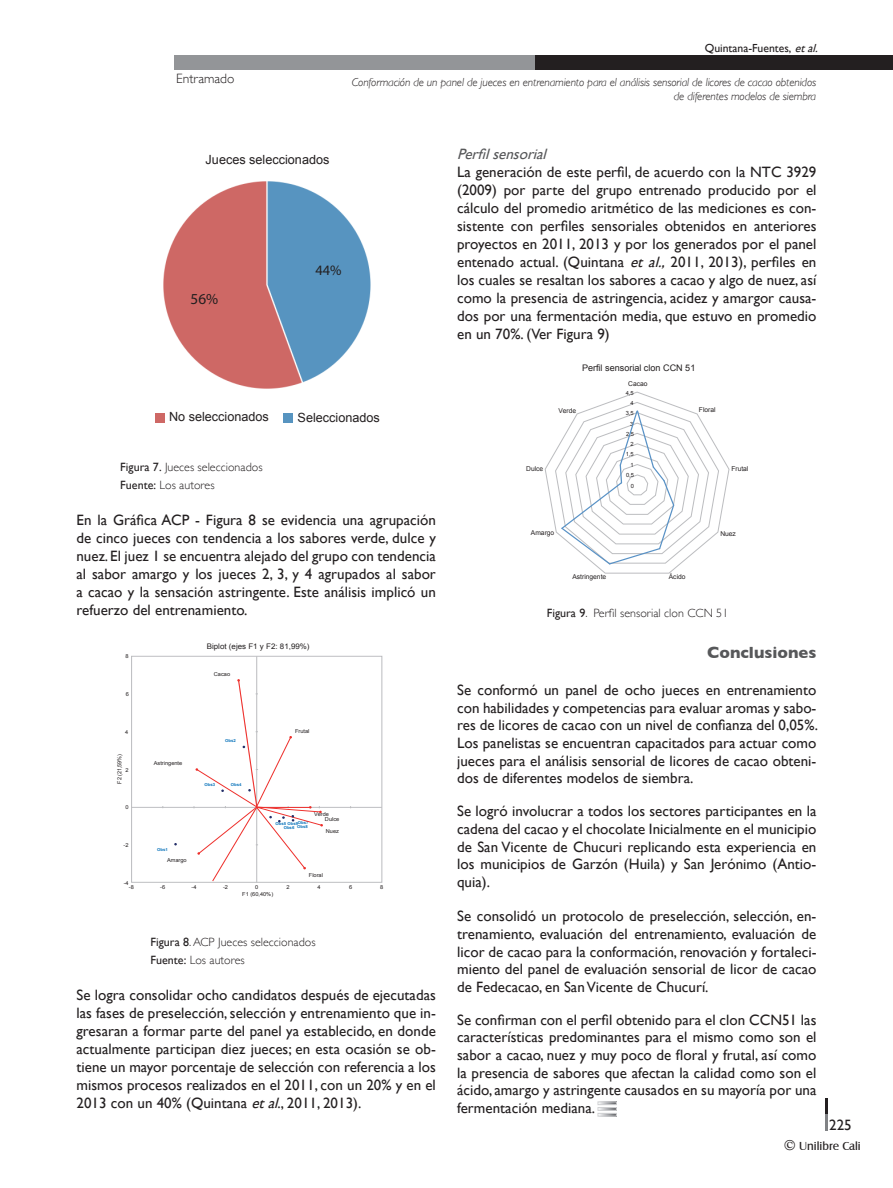
<style>
.page{position:relative;width:893px;height:1188px;background:#fff}
.page>*{position:absolute;margin:0;border:0;box-sizing:border-box;transform-origin:0 0}
.t1{font:700 16.5px "Gill Sans";color:#57585a}
.t2{font:15.3px "Myriad Pro";color:#231f20}
.t3{font:15px/18px "Gill Sans";color:#231f20;text-align:justify}
.t4{font:italic 15px "Gill Sans";color:#57585a}
.t5{font:14.4px "Myriad Pro";color:#231f20}
.t6{font:300 13.5px "Gill Sans";color:#231f20}
.t7{font:12.6px "Arial";color:#231f20}
.t8{font:300 12px/18px "Gill Sans";color:#231f20}
.t9{font:12px "Castle T";color:#231f20}
.t10{font:italic 300 11.7px/14.1px "Gill Sans";letter-spacing:-.01em;color:#231f20;text-align:right}
.t11{font:11.7px "Gill Sans";color:#231f20}
.t12{font:9px "Arial";color:#231f20}
.t13{font:7.65px "Arial";color:#231f20;scale:1.04 1}
.t14{font:6.6px "Arial";color:#231f20}
.t15{font:5.7px/10.4px "Arial";color:#231f20;text-align:right}
.t16{font:5.7px "Arial";color:#231f20;scale:.95 1}
.t17{font:5.4px/4.5px "Arial";color:#231f20;scale:1.04 1}
.t18{font:700 4.05px/3.3px "Arial";color:#0b74bb;scale:1.05 1}
.s1{font-style:italic}
.s2{font-weight:400}
.s3{font-family:"Goudy Old Style T";font-weight:700;font-size:15px}
</style>
<div class="page">
<div style="left:174px;top:55px;width:361px;height:15px;background:#939598"></div>
<div style="left:535px;top:55px;width:358px;height:15px;background:#231f20"></div>
<svg style="left:825px;top:1099px;width:2px;height:31px"></svg>
<svg style="left:545px;top:392px;width:184px;height:182px"></svg>
<img style="left:163px;top:181px;width:208px;height:208px">
<div style="left:155px;top:413px;width:10px;height:10px;background:#ce6865"></div>
<div style="left:283px;top:413px;width:10px;height:10px;background:#5794c0"></div>
<hr style="left:131px;top:807px;width:251px;height:1px;background:#bcbdc0">
<div style="left:131px;top:656px;width:251px;height:227px;border:1px solid #bcbdc0"></div>
<hr style="left:256px;top:656px;width:1px;height:227px;background:#bcbdc0">
<svg style="left:194px;top:679px;width:129px;height:203px"></svg>
<hr style="left:256px;top:807px;width:54px;height:1px;background:#ee302c">
<div style="left:598px;top:1102px;width:18px;height:3px;border:1px solid #d1d2d4"></div>
<div style="left:598px;top:1107px;width:18px;height:3px;border:1px solid #d1d2d4"></div>
<div style="left:598px;top:1113px;width:18px;height:3px;border:1px solid #d1d2d4"></div>
<p class="t6" style="left:176px;top:68px;width:60px">Entramado</p>
<p class="t11" style="left:705px;top:41px;width:118px">Quintana-Fuentes, <span class="s1">etal.</span></p>
<p class="t10" style="left:352px;top:75px;width:466px">Conformación de un panel de jueces en entrenamiento para el análisis sensorial de licores de cacao obtenidos de diferentes modelos de siembra</p>
<p class="t7" style="left:206px;top:151px;width:125px">Jueces seleccionados</p>
<p class="t2" style="left:191px;top:289px;width:29px">56%</p>
<p class="t5" style="left:315px;top:261px;width:28px">44%</p>
<p class="t7" style="left:169px;top:409px;width:101px">No seleccionados</p>
<p class="t7" style="left:298px;top:409px;width:84px">Seleccionados</p>
<p class="t8" style="left:120px;top:457px;width:144px"><span class="s2">Figura 7.</span> Jueces seleccionados<br><span class="s2">Fuente:</span> Los autores</p>
<p class="t3" style="left:77px;top:510px;width:361px">En la Gráfica ACP - Figura 8 se evidencia una agrupación de cinco jueces con tendencia a los sabores verde, dulce y nuez. El juez 1 se encuentra alejado del grupo con tendencia al sabor amargo y los jueces 2, 3, y 4 agrupados al sabor a cacao y la sensación astringente. Este análisis implicó un refuerzo del entrenamiento.</p>
<p class="t17" style="left:125px;top:654px;width:5px">8</p>
<p class="t17" style="left:126px;top:692px;width:5px">6</p>
<p class="t17" style="left:125px;top:730px;width:5px">4</p>
<p class="t16" style="left:116px;top:784px;width:33px;rotate:-90deg">F2 (21,59%)</p>
<p class="t17" style="left:125px;top:767px;width:5px">2</p>
<p class="t17" style="left:125px;top:805px;width:5px">0</p>
<p class="t17" style="left:124px;top:843px;width:6px">-2</p>
<p class="t13" style="left:207px;top:641px;width:100px">Biplot (ejes F1 y F2: 81,99%)</p>
<p class="t17" style="left:214px;top:672px;width:17px">Cacao</p>
<p class="t17" style="left:154px;top:761px;width:29px">Astringente</p>
<p class="t18" style="left:225px;top:739px;width:12px">Obs2</p>
<p class="t18" style="left:204px;top:783px;width:12px">Obs3</p>
<p class="t18" style="left:231px;top:783px;width:12px">Obs4</p>
<p class="t18" style="left:157px;top:849px;width:12px">Obs1</p>
<p class="t17" style="left:167px;top:858px;width:20px">Amargo</p>
<p class="t17" style="left:295px;top:729px;width:15px">Frutal</p>
<p class="t17" style="left:325px;top:812px;width:15px;text-indent:-11px">Verde<br>Dulce</p>
<p class="t17" style="left:326px;top:829px;width:14px">Nuez</p>
<p class="t17" style="left:309px;top:873px;width:15px">Floral</p>
<p class="t18" style="left:275px;top:822px;width:12px">Obs5</p>
<p class="t18" style="left:298px;top:821px;width:12px">Obs7</p>
<p class="t18" style="left:284px;top:823px;width:25px;text-indent:4px">Obs9<br>Obs6 Obs8</p>
<p class="t17" style="left:124px;top:881px;width:6px">-4</p>
<p class="t17" style="left:129px;top:885px;width:6px">-8</p>
<p class="t17" style="left:160px;top:885px;width:6px">-6</p>
<p class="t17" style="left:192px;top:885px;width:6px">-4</p>
<p class="t17" style="left:223px;top:885px;width:6px">-2</p>
<p class="t17" style="left:255px;top:885px;width:5px">0</p>
<p class="t17" style="left:286px;top:885px;width:5px">2</p>
<p class="t17" style="left:318px;top:885px;width:5px">4</p>
<p class="t17" style="left:349px;top:885px;width:5px">6</p>
<p class="t17" style="left:380px;top:885px;width:5px">8</p>
<p class="t17" style="left:242px;top:892px;width:31px">F1 (60,40%)</p>
<p class="t8" style="left:150px;top:932px;width:167px"><span class="s2">Figura 8</span>. ACP Jueces seleccionados<br><span class="s2">Fuente:</span> Los autores</p>
<p class="t3" style="left:77px;top:986px;width:361px">Se logra consolidar ocho candidatos después de ejecutadas las fases de preselección, selección y entrenamiento que in&shy;gresaran a formar parte del panel ya establecido, en donde actualmente participan diez jueces; en esta ocasión se ob&shy;tiene un mayor porcentaje de selección con referencia a los mismos procesos realizados en el 2011, con un 20% y en el 2013 con un 40% (Quintana <span class="s1">etal</span>., 2011, 2013).</p>
<p class="t4" style="left:457px;top:145px;width:95px">Perfilsensorial</p>
<p class="t3" style="left:457px;top:163px;width:361px">La generación de este perfil, de acuerdo con la NTC 3929 (2009) por parte del grupo entrenado producido por el cálculo del promedio aritmético de las mediciones es con&shy;sistente con perfiles sensoriales obtenidos en anteriores proyectos en 2011, 2013 y por los generados por el panel entenado actual. (Quintana <span class="s1">et al.,</span> 2011, 2013), perfiles en los cuales se resaltan los sabores a cacao y algo de nuez, así como la presencia de astringencia, acidez y amargor causa&shy;dos por una fermentación media, que estuvo en promedio en un 70%. (Ver Figura 9)</p>
<p class="t12" style="left:582px;top:362px;width:115px">Perfil sensorial clon CCN 51</p>
<p class="t14" style="left:559px;top:406px;width:19px">Verde</p>
<p class="t14" style="left:628px;top:380px;width:21px">Cacao</p>
<p class="t15" style="left:626px;top:388px;width:10px">4,5<br>4<br>3,5<br>3<br>2,5<br>2<br>1,5<br>1<br>0,5<br>0</p>
<p class="t14" style="left:699px;top:405px;width:18px">Floral</p>
<p class="t14" style="left:526px;top:464px;width:19px">Dulce</p>
<p class="t14" style="left:731px;top:464px;width:19px">Frutal</p>
<p class="t14" style="left:531px;top:529px;width:25px">Amargo</p>
<p class="t14" style="left:572px;top:572px;width:35px">Astringente</p>
<p class="t14" style="left:669px;top:572px;width:18px">Ácido</p>
<p class="t14" style="left:720px;top:529px;width:17px">Nuez</p>
<p class="t8" style="left:547px;top:603px;width:183px"><span class="s2">Figura 9</span>. Perfil sensorial clon CCN 51</p>
<p class="t1" style="left:707px;top:639px;width:111px">Conclusiones</p>
<p class="t3" style="left:457px;top:681px;width:362px">Se conformó un panel de ocho jueces en entrenamiento con habilidades y competencias para evaluar aromas y sabo&shy;res de licores de cacao con un nivel de confianza del 0,05%.<br>Los panelistas se encuentran capacitados para actuar como jueces para el análisis sensorial de licores de cacao obteni&shy;dos de diferentes modelos de siembra.</p>
<p class="t3" style="left:457px;top:802px;width:361px">Se logró involucrar a todos los sectores participantes en la cadena del cacao y el chocolate Inicialmente en el municipio de San Vicente de Chucuri replicando esta experiencia en los municipios de Garzón (Huila) y San Jerónimo (Antio&shy;quia).</p>
<p class="t3" style="left:457px;top:907px;width:361px">Se consolidó un protocolo de preselección, selección, en&shy;trenamiento, evaluación del entrenamiento, evaluación de licor de cacao para la conformación, renovación y fortaleci&shy;miento del panel de evaluación sensorial de licor de cacao de Fedecacao, en San Vicente de Chucurí.</p>
<p class="t3" style="left:457px;top:1011px;width:361px">Se confirman con el perfil obtenido para el clon CCN51 las características predominantes para el mismo como son el sabor a cacao, nuez y muy poco de floral y frutal, así como la presencia de sabores que afectan la calidad como son el ácido, amargo y astringente causados en su mayoría por una fermentación mediana.</p>
<p class="t3" style="left:829px;top:1116px;width:24px">225</p>
<p class="t9" style="left:784px;top:1139px;width:78px"><span class="s3">©</span> Unilibre Cali</p>
</div>
